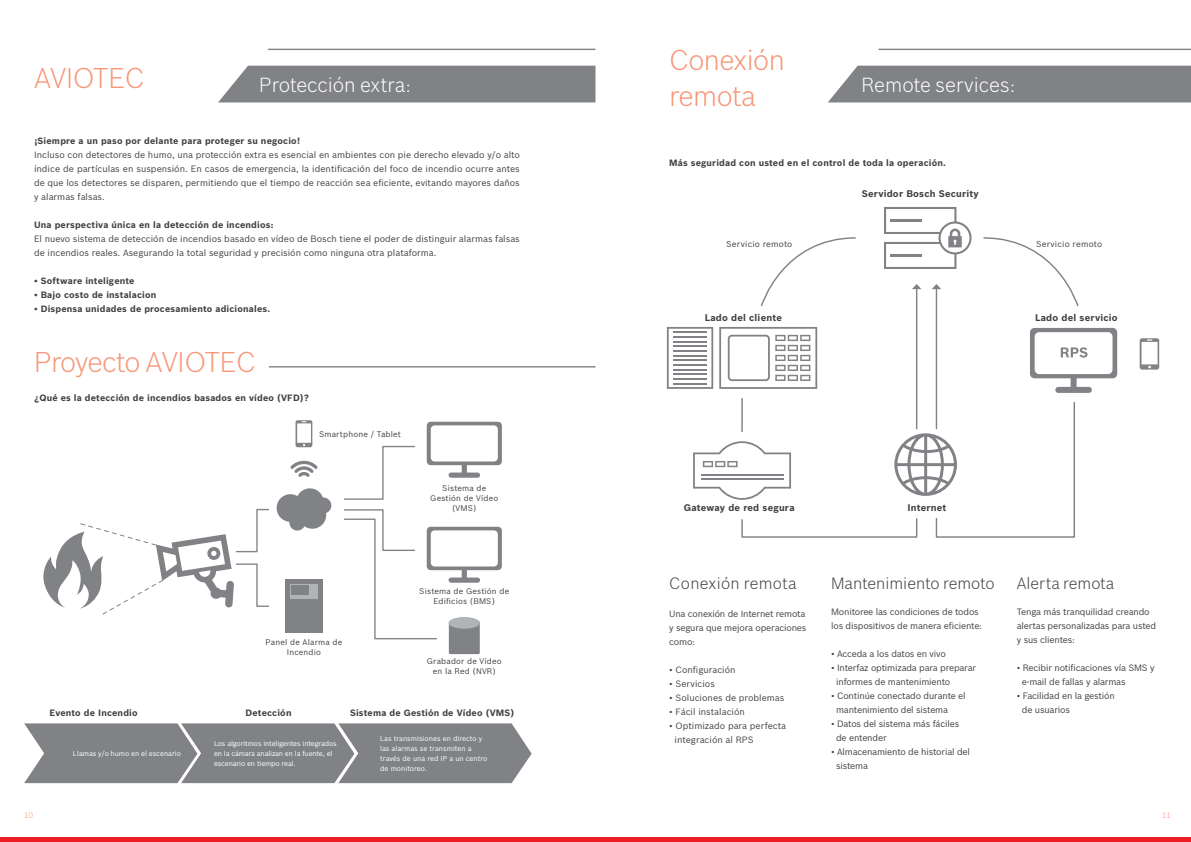
<style>
.page{position:relative;width:1191px;height:842px;background:#fff}
.page>*{position:absolute;margin:0;border:0;box-sizing:border-box;transform-origin:0 0}
.t1{font:300 28px/36.4px "Bosch Sans";letter-spacing:-.02em;color:#f79679}
.t2{font:300 20px "Bosch Sans";color:#fff}
.t3{font:300 16px "Bosch Sans";color:#414042}
.t4{font:300 16px "Bosch Sans";letter-spacing:.02em;color:#414042}
.t5{font:700 9.5px "Bosch Sans";letter-spacing:.02em;color:#414042}
.t6{font:9px/14px "Bosch Sans";letter-spacing:-.02em;color:#414042}
.t7{font:700 9px "Bosch Sans";letter-spacing:.02em;color:#414042}
.t8{font:9px/14px "Bosch Sans";color:#414042}
.t9{font:8.4px "Bosch Sans";letter-spacing:.02em;color:#414042}
.t10{font:8px/10px "Bosch Sans";letter-spacing:.02em;color:#414042;text-align:center}
.t11{font:300 8px "Bosch Sans";color:#f79679}
.t12{font:7px/10px "Bosch Sans";letter-spacing:-.01em;color:#fff}
</style>
<div class="page">
<div style="left:0;top:837px;width:1191px;height:5px;background:#ed1d24"></div>
<div style="left:218px;top:66px;width:377px;height:36px;background:#808285"></div>
<hr style="left:268px;top:49px;width:327px;height:1px;background:#808285">
<svg style="left:24px;top:723px;width:507px;height:60px;background:#87898c"></svg>
<hr style="left:269px;top:366px;width:326px;height:1px;background:#808285">
<svg style="left:344px;top:445px;width:71px;height:55px"></svg>
<svg style="left:43px;top:488px;width:289px;height:127px"></svg>
<div style="left:285px;top:579px;width:38px;height:54px;background:#808285"></div>
<div style="left:290px;top:584px;width:28px;height:15px;background:#b1b4b6"></div>
<div style="left:291px;top:585px;width:18px;height:10px;background:#808285"></div>
<svg style="left:427px;top:422px;width:75px;height:56px"></svg>
<svg style="left:343px;top:509px;width:159px;height:145px"></svg>
<svg style="left:295px;top:420px;width:17px;height:27px"></svg>
<svg style="left:290px;top:460px;width:28px;height:17px"></svg>
<div style="left:828px;top:66px;width:363px;height:36px;background:#808285"></div>
<hr style="left:878px;top:49px;width:313px;height:1px;background:#808285">
<svg style="left:667px;top:327px;width:46px;height:62px"></svg>
<svg style="left:719px;top:327px;width:98px;height:62px"></svg>
<hr style="left:673px;top:331px;width:34px;height:2px;background:#808285">
<hr style="left:673px;top:336px;width:34px;height:2px;background:#808285">
<hr style="left:673px;top:341px;width:34px;height:1px;background:#808285">
<hr style="left:673px;top:345px;width:34px;height:2px;background:#808285">
<hr style="left:673px;top:350px;width:34px;height:2px;background:#808285">
<hr style="left:673px;top:355px;width:34px;height:1px;background:#808285">
<hr style="left:673px;top:359px;width:34px;height:2px;background:#808285">
<hr style="left:673px;top:364px;width:34px;height:2px;background:#808285">
<hr style="left:673px;top:369px;width:34px;height:1px;background:#808285">
<hr style="left:673px;top:373px;width:34px;height:2px;background:#808285">
<hr style="left:673px;top:378px;width:34px;height:2px;background:#808285">
<hr style="left:673px;top:383px;width:34px;height:1px;background:#808285">
<svg style="left:1030px;top:328px;width:87px;height:65px"></svg>
<svg style="left:1139px;top:338px;width:20px;height:32px"></svg>
<svg style="left:884px;top:207px;width:87px;height:62px"></svg>
<hr style="left:741px;top:399px;width:2px;height:32px;background:#808285">
<svg style="left:693px;top:401px;width:382px;height:137px"></svg>
<hr style="left:916px;top:288px;width:1px;height:141px;background:#808285">
<svg style="left:912px;top:284px;width:9px;height:5px"></svg>
<hr style="left:935px;top:288px;width:2px;height:141px;background:#808285">
<svg style="left:932px;top:284px;width:9px;height:5px"></svg>
<svg style="left:761px;top:237px;width:95px;height:70px"></svg>
<svg style="left:983px;top:237px;width:96px;height:70px"></svg>
<h1 class="t1" style="left:34px;top:58px;width:112px">AVIOTEC</h1>
<h2 class="t2" style="left:259px;top:71px;width:153px">Protección extra:</h2>
<p class="t7" style="left:34px;top:134px;width:268px">¡Siempre a un paso por delante para proteger su negocio!</p>
<p class="t6" style="left:34px;top:147px;width:487px;text-align:justify">Incluso con detectores de humo, una protección extra es esencial en ambientes con pie derecho elevado y/o alto índice de partículas en suspensión. En casos de emergencia, la identificación del foco de incendio ocurre antes de que los detectores se disparen, permitiendo que el tiempo de reacción sea eficiente, evitando mayores daños y alarmas falsas.</p>
<p class="t7" style="left:34px;top:218px;width:241px">Una perspectiva única en la detección de incendios:</p>
<p class="t8" style="left:34px;top:231px;width:487px">El nuevo sistema de detección de incendios basado en vídeo de Bosch tiene el poder de distinguir alarmas falsas de incendios reales. Asegurando la total seguridad y precisión como ninguna otra plataforma.</p>
<p class="t7" style="left:34px;top:274px;width:102px">• Software inteligente</p>
<p class="t7" style="left:34px;top:288px;width:124px">• Bajo costo de instalacion</p>
<p class="t7" style="left:34px;top:302px;width:237px">• Dispensa unidades de procesamiento adicionales.</p>
<h1 class="t1" style="left:34px;top:342px;width:224px">Proyecto AVIOTEC</h1>
<p class="t7" style="left:34px;top:391px;width:277px">¿Qué es la detección de incendios basados en vídeo (VFD)?</p>
<p class="t10" style="left:319px;top:428px;width:83px">Smartphone / Tablet</p>
<p class="t10" style="left:430px;top:482px;width:70px">Sistema de<br>Gestión de Vídeo (VMS)</p>
<p class="t10" style="left:265px;top:636px;width:78px">Panel de Alarma de<br>Incendio</p>
<p class="t10" style="left:419px;top:586px;width:91px">Sistema de Gestión de<br>Edificios (BMS)</p>
<p class="t10" style="left:427px;top:656px;width:76px">Grabador de Vídeo en la Red (NVR)</p>
<p class="t7" style="left:49px;top:705px;width:90px">Evento de Incendio</p>
<p class="t7" style="left:246px;top:705px;width:47px">Detección</p>
<p class="t7" style="left:350px;top:705px;width:166px">Sistema de Gestión de Vídeo (VMS)</p>
<p class="t12" style="left:73px;top:748px;width:110px">Llamas y/o humo en el escenario</p>
<p class="t12" style="left:214px;top:738px;width:124px">Los algoritmos inteligentes integrados en la cámara analizan en la fuente, el escenario en tiempo real.</p>
<p class="t12" style="left:380px;top:733px;width:109px">Las transmisiones en directo y las alarmas se transmiten a través de una red IP a un centro de monitoreo.</p>
<h1 class="t1" style="left:669px;top:40px;width:117px">Conexión remota</h1>
<h2 class="t2" style="left:861px;top:70px;width:156px">Remote services:</h2>
<p class="t7" style="left:669px;top:155px;width:278px">Más seguridad con usted en el control de toda la operación.</p>
<p class="t5" style="left:861px;top:186px;width:119px">Servidor Bosch Security</p>
<p class="t9" style="left:726px;top:238px;width:68px">Servicio remoto</p>
<p class="t9" style="left:1036px;top:238px;width:68px">Servicio remoto</p>
<p class="t5" style="left:705px;top:311px;width:78px">Lado del cliente</p>
<p class="t5" style="left:1035px;top:311px;width:84px">Lado del servicio</p>
<p class="t5" style="left:683px;top:500px;width:112px">Gateway de red segura</p>
<h3 class="t4" style="left:669px;top:572px;width:129px">Conexión remota</h3>
<p class="t6" style="left:669px;top:606px;width:139px;text-align:justify">Una conexión de Internet remota y segura que mejora operaciones como:</p>
<p class="t8" style="left:669px;top:662px;width:68px">• Configuración</p>
<p class="t8" style="left:669px;top:676px;width:47px">• Servicios</p>
<p class="t8" style="left:669px;top:690px;width:117px">• Soluciones de problemas</p>
<p class="t8" style="left:669px;top:704px;width:77px">• Fácil instalación</p>
<p class="t8" style="left:674px;top:718px;width:113px;text-indent:-5px">• Optimizado para perfecta integración al RPS</p>
<p class="t5" style="left:907px;top:500px;width:40px">Internet</p>
<h3 class="t3" style="left:831px;top:572px;width:165px">Mantenimiento remoto</h3>
<p class="t6" style="left:831px;top:604px;width:152px">Monitoree las condiciones de todos los dispositivos de manera eficiente:</p>
<p class="t6" style="left:831px;top:646px;width:116px">• Acceda a los datos en vivo</p>
<p class="t6" style="left:836px;top:660px;width:141px;text-indent:-5px">• Interfaz optimizada para preparar informes de mantenimiento</p>
<p class="t6" style="left:836px;top:688px;width:131px;text-indent:-5px">• Continúe conectado durante el mantenimiento del sistema</p>
<p class="t6" style="left:836px;top:716px;width:125px;text-indent:-5px">• Datos del sistema más fáciles de entender</p>
<p class="t6" style="left:836px;top:744px;width:135px;text-indent:-5px">• Almacenamiento de historial del sistema</p>
<h3 class="t3" style="left:1016px;top:572px;width:99px">Alerta remota</h3>
<p class="t6" style="left:1016px;top:604px;width:141px">Tenga más tranquilidad creando alertas personalizadas para usted y sus clientes:</p>
<p class="t6" style="left:1022px;top:660px;width:134px;text-indent:-5px">• Recibir notificaciones vía SMS y e-mail de fallas y alarmas</p>
<p class="t6" style="left:1022px;top:688px;width:94px;text-indent:-5px">• Facilidad en la gestión de usuarios</p>
<p class="t11" style="left:24px;top:809px;width:11px">10</p>
<p class="t11" style="left:1162px;top:809px;width:11px">11</p>
</div>
